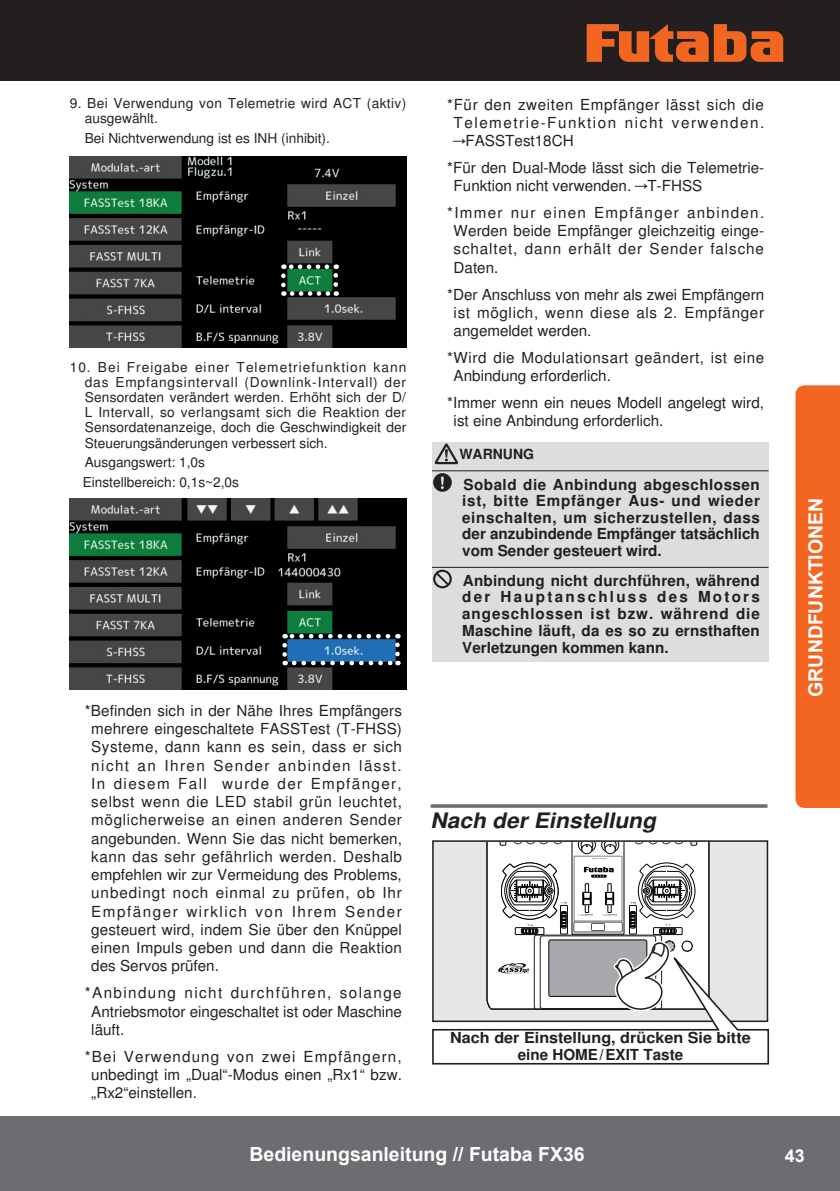
<style>
.page{position:relative;width:840px;height:1191px;background:#fff}
.page>*{position:absolute;margin:0;border:0;box-sizing:border-box;transform-origin:0 0}
.t1{font:italic 700 21.2px "Nimbus San LOT";color:#231f20;scale:1.06 1}
.t2{font:700 19.4px "Arial";color:#fff}
.t3{font:700 17.8px "Arial";color:#fff}
.t4{font:15.2px/18.2px "Nimbus San LOT";letter-spacing:.005em;color:#231f20;text-align:justify}
.t5{font:700 15.2px/16.6px "Nimbus San LOT";color:#231f20;text-align:justify}
.t6{font:15.2px/18.2px "Nimbus San LOT";letter-spacing:.1em;color:#231f20;text-align:center}
.t7{font:15.2px/26.8px "Nimbus San LOT";letter-spacing:.085em;color:#231f20}
.t8{font:15.2px/18.2px "Nimbus San LOT";letter-spacing:.035em;color:#231f20}
.t9{font:700 15.2px/16.8px "Nimbus San LOT";color:#231f20;text-align:center;scale:1.06 1}
.t10{font:700 14px "Nimbus San LOT";color:#231f20}
.t11{font:13.6px/15.2px "Nimbus San LOT";color:#231f20;text-align:justify}
.t12{font:13.6px/15.2px "Nimbus San LOT";letter-spacing:.025em;color:#231f20}
</style>
<div class="page">
<div style="left:0;top:1116px;width:839px;height:75px;background:#6c6d70"></div>
<svg style="left:795px;top:385px;width:44px;height:423px;background:#f36d2c"></svg>
<div style="left:0;top:0;width:839px;height:81px;background:#231f20"></div>
<svg style="left:586px;top:24px;width:196px;height:38px"></svg>
<img style="left:70px;top:498px;width:336px;height:191px">
<img style="left:70px;top:157px;width:336px;height:190px">
<div style="left:432px;top:441px;width:336px;height:220px;background:#dcdddf"></div>
<svg style="left:281px;top:276px;width:4px;height:20px"></svg>
<svg style="left:292px;top:291px;width:44px;height:5px"></svg>
<svg style="left:333px;top:264px;width:5px;height:21px"></svg>
<svg style="left:283px;top:264px;width:44px;height:5px"></svg>
<svg style="left:282px;top:645px;width:5px;height:20px"></svg>
<svg style="left:294px;top:661px;width:104px;height:4px"></svg>
<svg style="left:395px;top:634px;width:4px;height:20px"></svg>
<svg style="left:284px;top:634px;width:104px;height:4px"></svg>
<hr style="left:432px;top:470px;width:336px;height:1px;background:#231f20">
<hr style="left:432px;top:567px;width:336px;height:1px;background:#231f20">
<svg style="left:433px;top:473px;width:18px;height:19px"></svg>
<svg style="left:433px;top:569px;width:18px;height:19px"></svg>
<svg style="left:434px;top:443px;width:24px;height:21px"></svg>
<svg style="left:432px;top:942px;width:337px;height:123px"></svg>
<hr style="left:430px;top:804px;width:337px;height:3px;background:#6c6d70">
<svg style="left:432px;top:842px;width:335px;height:221px"></svg>
<p class="t12" style="left:85px;top:96px;width:323px;text-indent:-15px">9. Bei Verwendung von Telemetrie wird ACT (aktiv) ausgewählt.</p>
<p class="t11" style="left:85px;top:131px;width:246px">Bei Nichtverwendung ist es INH (inhibit).</p>
<p class="t11" style="left:85px;top:359px;width:323px;text-indent:-15px">10. Bei Freigabe einer Telemetriefunktion kann das Empfangsintervall (Downlink-Intervall) der Sensordaten verändert werden. Erhöht sich der D/ L Intervall, so verlangsamt sich die Reaktion der Sensordatenanzeige, doch die Geschwindigkeit der Steuerungsänderungen verbessert sich.</p>
<p class="t11" style="left:83px;top:453px;width:158px;line-height:19.6px">Ausgangswert: 1,0s<br>Einstellbereich: 0,1s~2,0s</p>
<p class="t4" style="left:91px;top:702px;width:312px;text-indent:-6px">*Befinden sich in der Nähe Ihres Empfängers mehrere eingeschaltete FASSTest (T-FHSS)<br>Systeme, dann kann es sein, dass er sich nicht an Ihren Sender anbinden lässt.<br>In diesem Fall wurde der Empfänger, selbst wenn die LED stabil grün leuchtet, möglicherweise an einen anderen Sender angebunden. Wenn Sie das nicht bemerken, kann das sehr gefährlich werden. Deshalb empfehlen wir zur Vermeidung des Problems, unbedingt noch einmal zu prüfen, ob Ihr Empfänger wirklich von Ihrem Sender gesteuert wird, indem Sie über den Knüppel einen Impuls geben und dann die Reaktion des Servos prüfen.</p>
<p class="t4" style="left:91px;top:984px;width:312px;text-indent:-6px">*Anbindung nicht durchführen, solange Antriebsmotor eingeschaltet ist oder Maschine läuft.</p>
<p class="t4" style="left:91px;top:1047px;width:312px;text-indent:-6px">*Bei Verwendung von zwei Empfängern, unbedingt im „Dual“-Modus einen „Rx1“ bzw. „Rx2“einstellen.</p>
<p class="t6" style="left:447px;top:95px;width:318px">*Für den zweiten Empfänger lässt sich die<br>Telemetrie-Funktion nicht verwenden.</p>
<p class="t4" style="left:447px;top:128px;width:318px;line-height:26.8px;text-indent:6px">→FASSTest18CH<br>*Für den Dual-Mode lässt sich die Telemetrie-</p>
<p class="t7" style="left:447px;top:173px;width:318px;text-indent:6px">Funktion nicht verwenden. →T-FHSS<br>*Immer nur einen Empfänger anbinden.</p>
<p class="t4" style="left:453px;top:222px;width:312px">Werden beide Empfänger gleichzeitig einge&shy;schaltet, dann erhält der Sender falsche Daten.</p>
<p class="t4" style="left:453px;top:285px;width:312px;text-indent:-6px">*Der Anschluss von mehr als zwei Empfängern ist möglich, wenn diese als 2. Empfänger angemeldet werden.</p>
<p class="t8" style="left:453px;top:349px;width:312px;text-indent:-6px">*Wird die Modulationsart geändert, ist eine<br>Anbindung erforderlich.</p>
<p class="t4" style="left:453px;top:394px;width:312px;text-indent:-6px">*Immer wenn ein neues Modell angelegt wird, ist eine Anbindung erforderlich.</p>
<p class="t10" style="left:459px;top:446px;width:76px">WARNUNG</p>
<p class="t5" style="left:462px;top:477px;width:299px">Sobald die Anbindung abgeschlossen ist, bitte Empfänger Aus- und wieder einschalten, um sicherzustellen, dass der anzubindende Empfänger tatsächlich vom Sender gesteuert wird.</p>
<p class="t5" style="left:462px;top:573px;width:299px">Anbindung nicht durchführen, während der Hauptanschluss des Motors angeschlossen ist bzw. während die Maschine läuft, da es so zu ernsthaften Verletzungen kommen kann.</p>
<h1 class="t1" style="left:430px;top:808px;width:219px">Nach derEinstellung</h1>
<p class="t9" style="left:450px;top:1030px;width:285px">Nach der Einstellung, drücken Sie bitte eine HOME/EXIT Taste</p>
<p class="t2" style="left:802px;top:696px;width:200px;rotate:-90deg">GRUNDFUNKTIONEN</p>
<p class="t2" style="left:249px;top:1141px;width:336px">Bedienungsanleitung // Futaba FX36</p>
<p class="t3" style="left:784px;top:1144px;width:21px">43</p>
</div>
